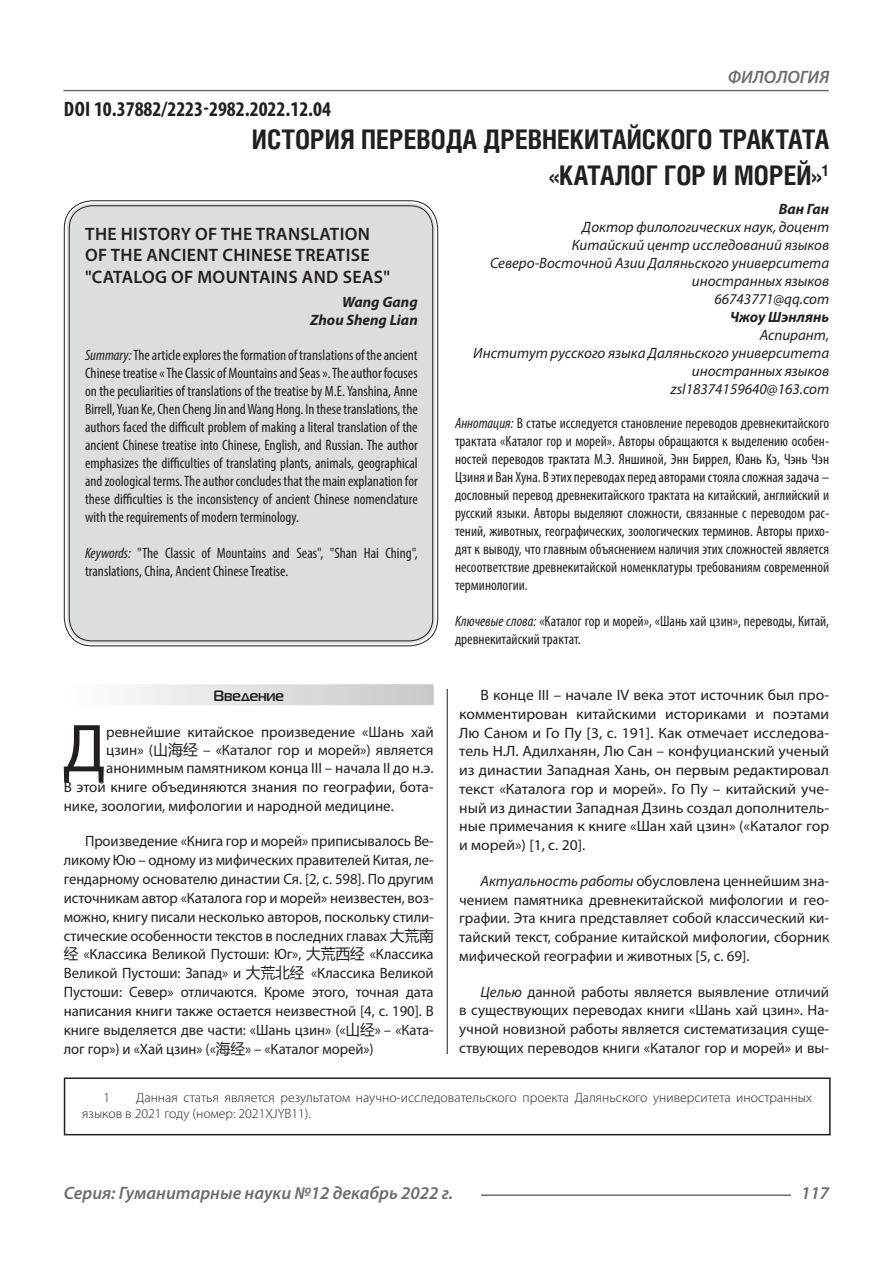
<style>
.page{position:relative;width:893px;height:1263px;background:#fff}
.page>*{position:absolute;margin:0;border:0;box-sizing:border-box;transform-origin:0 0}
.Статья_текст_первый{font:68.4px "Myriad Pro";color:#231f20}
.Статья_название{font:700 27px/36px "Helios Cond C";color:#231f20;text-align:right}
.ДОИ{font:700 condensed 21px "Myriad Pro";color:#231f20}
.Статья_название_англ{font:600 18px/21.6px "Myriad Pro";letter-spacing:.02em;color:#231f20}
.t1{font:italic 600 18px "Myriad Pro";color:#6c6d70}
.Статья_текст{font:15px/18.9px "Myriad Pro";color:#231f20;text-align:justify}
.Статья_аннотация_анг{font:condensed 15px/18px "Myriad Pro";color:#231f20;text-align:justify}
.Статья_аннотация_тек{font:condensed 15px/18px "Myriad Pro";color:#231f20;text-align:justify}
.Статья_текст-2{font:15px/18.8px "Myriad Pro";color:#231f20;text-align:justify;scale:1.04 1}
.Статья_автор_инфо{font:italic 15px/18px "Myriad Pro";color:#231f20;text-align:right}
.Статья_текст_первый-2{font:15px "Myriad Pro";color:#231f20}
.Статья_автор_англ{font:italic 700 15px "Myriad Pro";color:#231f20}
.Статья_автор_фио_рус{font:italic 700 15px "Myriad Pro";color:#231f20}
.Статья_подзаголовок{font:700 15px "Magistral C";color:#231f20}
.Сноска{font:300 13.5px/16.2px "Myriad Pro";color:#231f20}
.s1{font-style:italic}
.s2{font-family:"Microsoft Ya Hei"}
</style>
<div class="page">
<hr style="left:447px;top:128px;width:1px;height:1007px;background:#231f20">
<hr style="left:63px;top:90px;width:766px;height:1px;background:#6c6d70">
<hr style="left:481px;top:1194px;width:310px;height:2px;background:#6c6d70">
<div style="left:441px;top:126px;width:10px;height:563px;background:#fff"></div>
<div style="left:67px;top:203px;width:368px;height:440px;background:#dcdddf;border-radius:26px"></div>
<div style="left:64px;top:684px;width:370px;height:21px;background:linear-gradient(to right,#fefeff,#c6c8ca)"></div>
<div style="left:440px;top:1054px;width:11px;height:83px;background:#fff"></div>
<div style="left:64px;top:1077px;width:767px;height:58px;border:2px solid #231f20"></div>
<p class="ДОИ" style="left:64px;top:96px;width:269px">DOI 10.37882/2223-2982.2022.12.04</p>
<p class="t1" style="left:728px;top:66px;width:103px">ФИЛОЛОГИЯ</p>
<p class="Статья_название" style="left:252px;top:121px;width:579px">ИСТОРИЯ ПЕРЕВОДА ДРЕВНЕКИТАЙСКОГО ТРАКТАТА «КАТАЛОГ ГОР И МОРЕЙ»<sup>1</sup></p>
<p class="Статья_автор_фио_рус" style="left:779px;top:199px;width:52px">Ван Ган</p>
<p class="Статья_автор_инфо" style="left:582px;top:217px;width:248px">Доктор филологических наук, доцент</p>
<p class="Статья_автор_инфо" style="left:572px;top:235px;width:259px">Китайский центр исследований языков</p>
<p class="Статья_автор_инфо" style="left:490px;top:253px;width:341px">Северо-Восточной Азии Даляньского университета иностранных языков</p>
<p class="Статья_автор_инфо" style="left:714px;top:289px;width:116px">66743771@qq.com</p>
<p class="Статья_автор_фио_рус" style="left:730px;top:307px;width:101px">Чжоу Шэнлянь</p>
<p class="Статья_автор_инфо" style="left:760px;top:325px;width:71px">Аспирант,</p>
<p class="Статья_автор_инфо" style="left:473px;top:343px;width:357px">Институт русского языка Даляньского университета иностранных языков</p>
<p class="Статья_автор_инфо" style="left:670px;top:379px;width:160px">zsl18374159640@163.com</p>
<p class="Статья_аннотация_тек" style="left:455px;top:414px;width:376px"><span class="s1">Аннотация:</span> В статье исследуется становление переводов древнекитайского трактата «Каталог гор и морей». Авторы обращаются к выделению особен&shy;ностей переводов трактата М.Э. Яншиной, Энн Биррел, Юань Кэ, Чэнь Чэн Цзиня и Ван Хуна. В этих переводах перед авторами стояла сложная задача – дословный перевод древнекитайского трактата на китайский, английский и русский языки. Авторы выделяют сложности, связанные с переводом рас&shy;тений, животных, географических, зоологических терминов. Авторы прихо&shy;дят к выводу, что главным объяснением наличия этих сложностей является несоответствие древнекитайской номенклатуры требованиям современной терминологии.</p>
<p class="Статья_аннотация_тек" style="left:455px;top:612px;width:376px"><span class="s1">Ключевые слова:</span> «Каталог гор и морей», «Шань хай цзин», переводы, Китай, древнекитайский трактат.</p>
<p class="Статья_название_англ" style="left:85px;top:222px;width:306px">THE HISTORY OF THE TRANSLATION<br>OF THE ANCIENT CHINESE TREATISE "CATALOG OF MOUNTAINS AND SEAS"</p>
<p class="Статья_автор_англ" style="left:342px;top:292px;width:77px">Wang Gang</p>
<p class="Статья_автор_англ" style="left:310px;top:310px;width:109px">Zhou Sheng Lian</p>
<p class="Статья_аннотация_анг" style="left:85px;top:346px;width:334px"><span class="s1">Summary:</span> The article explores the formation of translations of the ancient Chinese treatise « The Classic of Mountains and Seas ». The author focuses on the peculiarities of translations of the treatise by M.E. Yanshina, Anne Birrell, Yuan Ke, Chen Cheng Jin and Wang Hong. In these translations, the authors faced the difficult problem of making a literal translation of the ancient Chinese treatise into Chinese, English, and Russian. The author emphasizes the difficulties of translating plants, animals, geographical and zoological terms. The author concludes that the main explanation for these difficulties is the inconsistency of ancient Chinese nomenclature with the requirements of modern terminology.</p>
<p class="Статья_аннотация_анг" style="left:85px;top:544px;width:334px"><span class="s1">Keywords:</span> "The Classic of Mountains and Seas", "Shan Hai Ching", translations, China, Ancient Chinese Treatise.</p>
<p class="Статья_подзаголовок" style="left:213px;top:687px;width:72px">Введение</p>
<p class="Статья_текст_первый" style="left:63px;top:706px;width:45px">Д</p>
<p class="Статья_текст_первый-2" style="left:106px;top:722px;width:329px">ревнейшие китайское произведение «Шань хай</p>
<p class="Статья_текст_первый-2" style="left:106px;top:740px;width:329px">цзин» (<span class="s2">山海经</span> – «Каталог гор и морей») является</p>
<p class="Статья_текст_первый-2" style="left:106px;top:758px;width:329px">анонимным памятником конца III – начала II до н.э.</p>
<p class="Статья_текст_первый-2" style="left:64px;top:777px;width:371px">В этой книге объединяются знания по географии, бота-</p>
<p class="Статья_текст_первый-2" style="left:64px;top:796px;width:332px">нике, зоологии, мифологии и народной медицине.</p>
<p class="Статья_текст" style="left:64px;top:832px;width:371px;text-indent:21px">Произведение «Книга гор и морей» приписывалось Ве&shy;ликому Юю – одному из мифических правителей Китая, ле&shy;гендарному основателю династии Ся. [2, с. 598]. По другим источникам автор «Каталога гор и морей» неизвестен, воз&shy;можно, книгу писали несколько авторов, поскольку стили&shy;стические особенности текстов в последних главах <span class="s2">大荒南经</span> «Классика Великой Пустоши: Юг», <span class="s2">大荒西经</span> «Классика Великой Пустоши: Запад» и <span class="s2">大荒北经</span> «Классика Великой Пустоши: Север» отличаются. Кроме этого, точная дата написания книги также остается неизвестной [4, с. 190]. В книге выделяется две части: «Шань цзин» («<span class="s2">山经</span>» – «Ката&shy;лог гор») и «Хай цзин» («<span class="s2">海经</span>» – «Каталог морей»)</p>
<p class="Статья_текст-2" style="left:459px;top:685px;width:357px;text-indent:21px">В конце III – начале IV века этот источник был про&shy;комментирован китайскими историками и поэтами Лю Саном и Го Пу [3, с. 191]. Как отмечает исследова&shy;тель Н.Л. Адилханян, Лю Сан – конфуцианский ученый из династии Западная Хань, он первым редактировал текст «Каталога гор и морей». Го Пу – китайский уче&shy;ный из династии Западная Дзинь создал дополнитель&shy;ные примечания к книге «Шан хай цзин» («Каталог гор и морей») [1, с. 20].</p>
<p class="Статья_текст" style="left:459px;top:871px;width:371px;text-indent:21px"><span class="s1">Актуальность работы</span> обусловлена ценнейшим зна&shy;чением памятника древнекитайской мифологии и гео&shy;графии. Эта книга представляет собой классический ки&shy;тайский текст, собрание китайской мифологии, сборник мифической географии и животных [5, с. 69].</p>
<p class="Статья_текст" style="left:459px;top:982px;width:371px;text-indent:21px"><span class="s1">Целью</span> данной работы является выявление отличий в существующих переводах книги «Шань хай цзин». На&shy;учной новизной работы является систематизация суще&shy;ствующих переводов книги «Каталог гор и морей» и вы-</p>
<p class="Сноска" style="left:82px;top:1089px;width:731px;text-indent:54px">Данная статья является результатом научно-исследовательского проекта Даляньского университета иностранных языков в 2021 году (номер: 2021XJYB11).</p>
<p class="Сноска" style="left:104px;top:1089px;width:8px">1</p>
<p class="t1" style="left:64px;top:1182px;width:391px">Серия: Гуманитарные науки №12 декабрь 2022 г.</p>
<p class="t1" style="left:801px;top:1182px;width:30px">117</p>
</div>
